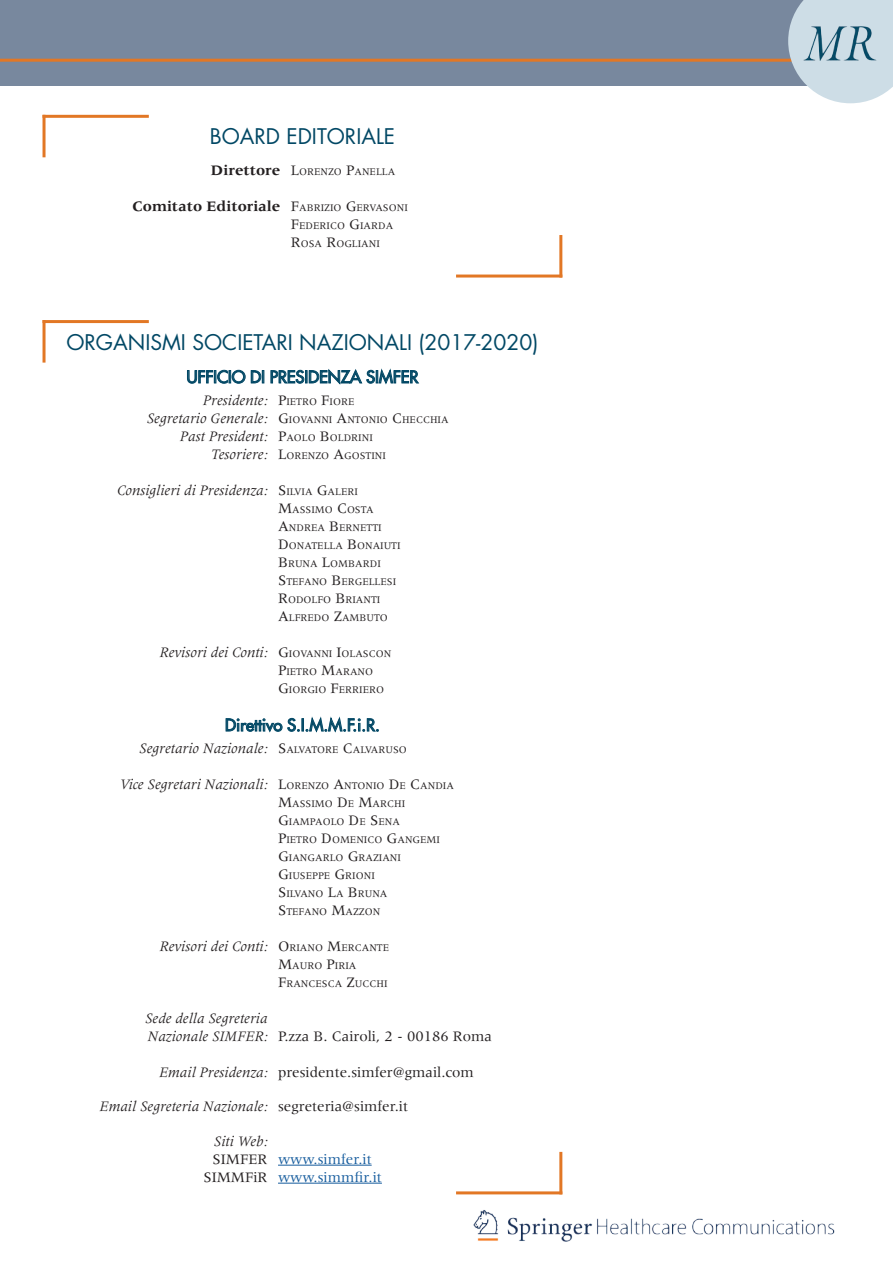
<style>
.page{position:relative;width:893px;height:1263px;background:#fff}
.page>*{position:absolute;margin:0;border:0;box-sizing:border-box;transform-origin:0 0}
.t1{font:21px "Futura";color:#024865}
.t2{font:16.5px "Futura";color:#024865}
.t3{font:italic 15px/18px "Meridien";color:#231f20}
.t4{font:15px "Meridien";color:#231f20}
.t5{font:15px "Meridien";color:#175d9e}
.t6{font:700 15px "Meridien";color:#231f20}
.t7{font:10.5px/18px "Meridien";color:#231f20}
.s1{font-weight:700;font-size:15px}
.s2{font-size:15px}
.s3{font-weight:400}
.s4{font-weight:400;font-size:10.5px}
.s5{font-style:normal}
.s6{font-style:normal;font-size:10.5px}
.s7{font-style:italic;font-size:15px}
.s8{font-style:italic}
.s9{color:#231f20}
</style>
<div class="page">
<div style="left:0;top:0;width:893px;height:85px;background:#78889e"></div>
<hr style="left:0;top:59px;width:804px;height:3px;background:#e27725">
<img style="left:457px;top:1188px;width:378px;height:54px">
<svg style="left:788px;top:0;width:105px;height:103px;background:#c1d3dd"></svg>
<hr style="left:43px;top:115px;width:3px;height:42px;background:#e27725">
<hr style="left:43px;top:115px;width:106px;height:3px;background:#e27725">
<hr style="left:559px;top:235px;width:3px;height:43px;background:#e27725">
<hr style="left:456px;top:275px;width:106px;height:3px;background:#e27725">
<hr style="left:278px;top:1165px;width:94px;height:1px;background:#175d9e">
<hr style="left:278px;top:1183px;width:104px;height:1px;background:#175d9e">
<svg style="left:187px;top:370px;width:77px;height:14px"></svg>
<svg style="left:270px;top:368px;width:149px;height:17px"></svg>
<svg style="left:225px;top:716px;width:154px;height:17px"></svg>
<hr style="left:43px;top:320px;width:3px;height:43px;background:#e27725">
<hr style="left:43px;top:320px;width:106px;height:3px;background:#e27725">
<hr style="left:559px;top:1152px;width:3px;height:42px;background:#e27725">
<hr style="left:456px;top:1191px;width:106px;height:3px;background:#e27725">
<h1 class="t1" style="left:210px;top:122px;width:187px">BOARD EDITORIALE</h1>
<p class="t7" style="left:211px;top:162px;width:186px"><span class="s1">Direttore</span> <span class="s2">L</span>ORENZO <span class="s2">P</span>ANELLA</p>
<h3 class="t6" style="left:132px;top:197px;width:277px">Comitato Editoriale <span class="s3">F</span><span class="s4">ABRIZIO</span> <span class="s3">G</span><span class="s4">ERVASONI</span></h3>
<p class="t7" style="left:280px;top:216px;width:114px;text-indent:11px"><span class="s2">F</span>EDERICO <span class="s2">G</span>IARDA<br><span class="s2">R</span>OSA <span class="s2">R</span>OGLIANI</p>
<h1 class="t1" style="left:66px;top:328px;width:473px">ORGANISMI SOCIETARI NAZIONALI (2017-2020)</h1>
<h2 class="t2" style="left:187px;top:366px;width:233px">UFFICIO DI PRESIDENZA SIMFER</h2>
<h3 class="t3" style="left:203px;top:392px;width:153px">Presidente: <span class="s5">P</span><span class="s6">IETRO</span> <span class="s5">F</span><span class="s6">IORE</span></h3>
<p class="t7" style="left:147px;top:411px;width:303px"><span class="s7">Segretario Generale:</span> <span class="s2">G</span>IOVANNI <span class="s2">A</span>NTONIO <span class="s2">C</span> HECCHIA</p>
<h3 class="t3" style="left:180px;top:428px;width:194px">Past President: <span class="s5">P</span><span class="s6">AOLO</span> <span class="s5">B</span><span class="s6">OLDRINI</span></h3>
<p class="t7" style="left:211px;top:447px;width:176px"><span class="s7">Tesoriere:</span> <span class="s2">L</span>ORENZO <span class="s2">A</span>GOSTINI</p>
<h3 class="t3" style="left:117px;top:482px;width:242px">Consiglieri di Presidenza: <span class="s5">S</span> <span class="s6">ILVIA</span> <span class="s5">G</span><span class="s6">ALERI</span></h3>
<p class="t7" style="left:268px;top:501px;width:135px;text-indent:10px"><span class="s2">M</span>ASSIMO <span class="s2">C</span> OSTA<br><span class="s2">A</span>NDREA <span class="s2">B</span>ERNETTI<br><span class="s2">D</span> ONATELLA <span class="s2">B</span>ONAIUTI<br><span class="s2">B</span> RUNA <span class="s2">L</span>OMBARDI<br><span class="s2">S</span> TEFANO <span class="s2">B</span>ERGELLESI<br><span class="s2">R</span>ODOLFO <span class="s2">B</span>RIANTI<br><span class="s2">A</span>LFREDO <span class="s2">Z</span>AMBUTO</p>
<h3 class="t3" style="left:160px;top:644px;width:233px">Revisori dei Conti: <span class="s5">G</span><span class="s6">IOVANNI</span> <span class="s5">I</span><span class="s6">OLASCON</span></h3>
<p class="t7" style="left:278px;top:663px;width:108px"><span class="s2">P</span>IETRO <span class="s2">M</span>ARANO<br><span class="s2">G</span>IORGIO <span class="s2">F</span>ERRIERO</p>
<h2 class="t2" style="left:225px;top:714px;width:156px">Direttivo S.I.M.M.F.i.R.</h2>
<h3 class="t3" style="left:139px;top:740px;width:269px">Segretario Nazionale: <span class="s5">S</span> <span class="s6">ALVATORE</span> <span class="s5">C</span> <span class="s6">ALVARUSO</span></h3>
<h3 class="t3" style="left:120px;top:776px;width:335px">Vice Segretari Nazionali: <span class="s5">L</span><span class="s6">ORENZO</span> <span class="s5">A</span><span class="s6">NTONIO</span> <span class="s5">D</span><span class="s6">E</span> <span class="s5">C</span> <span class="s6">ANDIA</span></h3>
<p class="t7" style="left:278px;top:795px;width:129px"><span class="s2">M</span>ASSIMO <span class="s2">D</span>E <span class="s2">M</span>ARCHI</p>
<p class="t7" style="left:278px;top:813px;width:123px"><span class="s2">G</span>IAMPAOLO <span class="s2">D</span>E <span class="s2">S</span> ENA</p>
<p class="t7" style="left:278px;top:831px;width:163px"><span class="s2">P</span>IETRO <span class="s2">D</span>OMENICO <span class="s2">G</span>ANGEMI</p>
<p class="t7" style="left:278px;top:849px;width:125px"><span class="s2">G</span>IANGARLO <span class="s2">G</span>RAZIANI</p>
<p class="t7" style="left:278px;top:867px;width:98px"><span class="s2">G</span>IUSEPPE <span class="s2">G</span>RIONI</p>
<p class="t7" style="left:268px;top:885px;width:121px"><span class="s2">S</span> ILVANO <span class="s2">L</span>A <span class="s2">B</span>RUNA</p>
<p class="t7" style="left:268px;top:903px;width:114px"><span class="s2">S</span> TEFANO <span class="s2">M</span>AZZON</p>
<h3 class="t3" style="left:160px;top:938px;width:231px">Revisori dei Conti: <span class="s5">O</span> <span class="s6">RIANO</span> <span class="s5">M</span><span class="s6">ERCANTE</span></h3>
<p class="t7" style="left:278px;top:957px;width:111px"><span class="s2">M</span>AURO <span class="s2">P</span>IRIA<br><span class="s2">F</span>RANCESCA <span class="s2">Z</span>UCCHI</p>
<h3 class="t3" style="left:145px;top:1010px;width:349px">Sede della Segreteria<br>Nazionale SIMFER: <span class="s5">P.zza B. Cairoli, 2 - 00186 Roma</span></h3>
<h3 class="t4" style="left:159px;top:1063px;width:316px"><span class="s8">Email Presidenza:</span> presidente.simfer@gmail.com</h3>
<h3 class="t3" style="left:100px;top:1097px;width:310px">Email Segreteria Nazionale: <span class="s5">segreteria@simfer.it</span></h3>
<h3 class="t3" style="left:214px;top:1132px;width:55px">Siti Web:</h3>
<h3 class="t5" style="left:213px;top:1150px;width:161px"><span class="s9">SIMFER</span> www.simfer.it</h3>
<h3 class="t5" style="left:203px;top:1168px;width:180px"><span class="s9">SIMMFiR</span> www.simmfir.it</h3>
</div>
